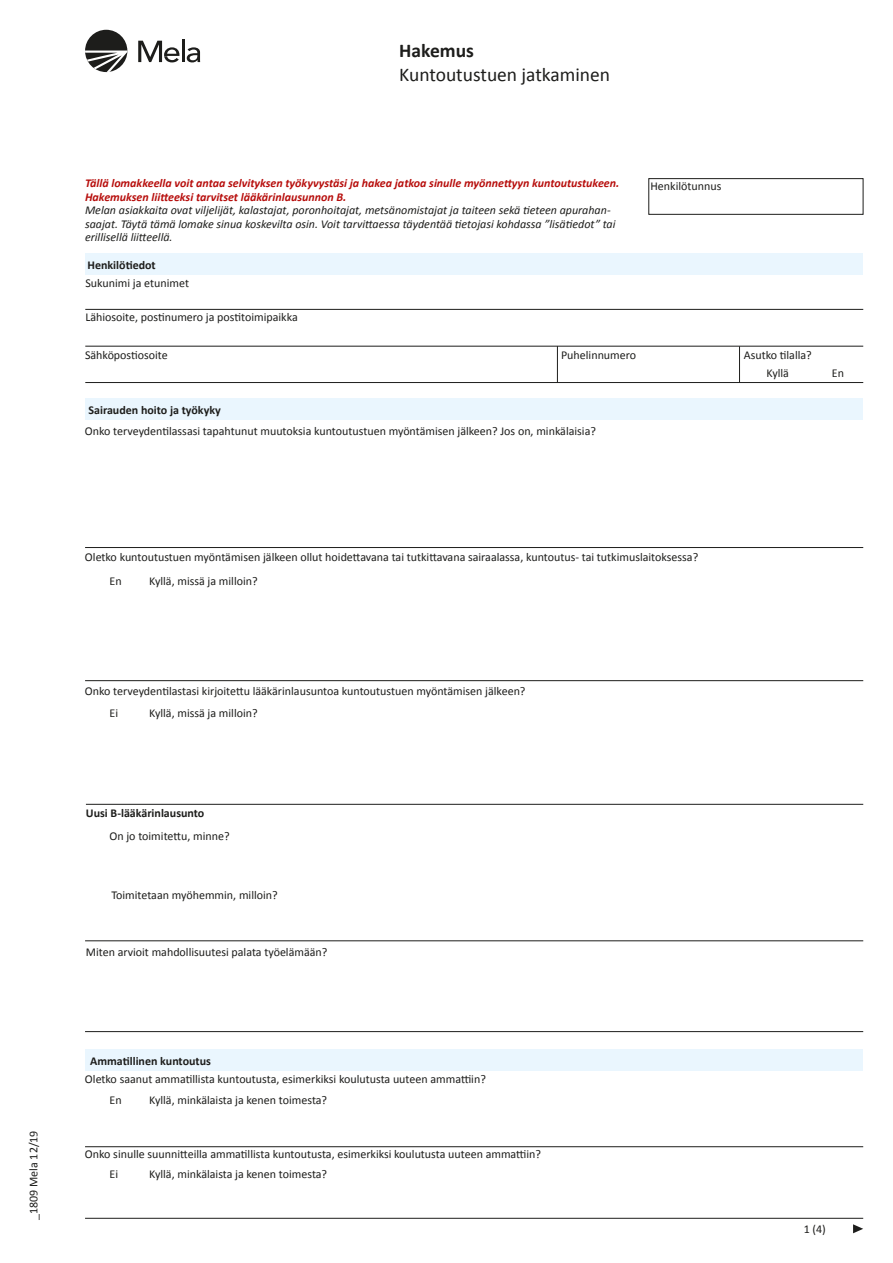
<style>
.page{position:relative;width:893px;height:1263px;background:#fff}
.page>*{position:absolute;margin:0;border:0;box-sizing:border-box;transform-origin:0 0}
.H1_PÄÄOTSIKKO{font:19.5px/23.4px "Calibri";color:#1d1d1b}
.p_LEIPÄ_1{font:12px "Calibri";color:#1d1d1b}
.p_LEIPÄ_1-2{font:italic 12px/13.5px "Calibri";color:#1d1d1b}
.p_leipä_button{font:12px "Calibri";color:#1d1d1b}
.p_LEIPÄ_1-3{font:italic 700 12px "Calibri";color:#b70e0c}
.H2_otsikko{font:700 12px "Calibri";color:#1d1d1b}
.p_LEIPÄ_1-4{font:700 12px "Calibri";color:#1d1d1b}
.s1{font-weight:700}
</style>
<div class="page">
<svg style="left:853px;top:1224px;width:10px;height:9px"></svg>
<hr style="left:557px;top:346px;width:1px;height:36px;background:#1d1d1b">
<div style="left:86px;top:253px;width:777px;height:22px;background:#eaf6fe"></div>
<hr style="left:85px;top:309px;width:778px;height:1px;background:#1d1d1b">
<hr style="left:85px;top:382px;width:778px;height:1px;background:#1d1d1b">
<hr style="left:85px;top:346px;width:778px;height:1px;background:#1d1d1b">
<div style="left:648px;top:178px;width:215px;height:37px;border:1px solid #1d1d1b"></div>
<div style="left:86px;top:398px;width:777px;height:21px;background:#eaf6fe"></div>
<hr style="left:85px;top:547px;width:778px;height:1px;background:#1d1d1b">
<hr style="left:85px;top:680px;width:778px;height:1px;background:#1d1d1b">
<hr style="left:85px;top:1031px;width:778px;height:1px;background:#1d1d1b">
<hr style="left:739px;top:346px;width:1px;height:36px;background:#1d1d1b">
<div style="left:86px;top:1049px;width:777px;height:21px;background:#eaf6fe"></div>
<hr style="left:85px;top:1218px;width:778px;height:1px;background:#1d1d1b">
<hr style="left:85px;top:1146px;width:778px;height:1px;background:#1d1d1b">
<hr style="left:86px;top:804px;width:777px;height:1px;background:#1d1d1b">
<hr style="left:85px;top:940px;width:778px;height:1px;background:#1d1d1b">
<svg style="left:138px;top:41px;width:41px;height:21px"></svg>
<hr style="left:182px;top:39px;width:3px;height:23px;background:#1d1d1b">
<svg style="left:187px;top:47px;width:13px;height:15px"></svg>
<div style="left:85px;top:30px;width:42px;height:42px;background:#1d1d1b;border-radius:50%"></div>
<svg style="left:85px;top:51px;width:42px;height:21px"></svg>
<h1 class="H1_PÄÄOTSIKKO" style="left:399px;top:39px;width:212px"><span class="s1">Hakemus<br></span>Kuntoutustuen jatkaminen</h1>
<p class="p_LEIPÄ_1-3" style="left:85px;top:176px;width:536px">Tällä lomakkeella voit antaa selvityksen työkyvystäsi ja hakea jatkoa sinulle myönnettyyn kuntoutustukeen.</p>
<p class="p_LEIPÄ_1-3" style="left:85px;top:189px;width:263px">Hakemuksen liitteeksi tarvitset lääkärinlausunnon B.</p>
<p class="p_LEIPÄ_1-2" style="left:85px;top:203px;width:532px">Melan asiakkaita ovat viljelijät, kalastajat, poronhoitajat, metsänomistajat ja taiteen sekä tieteen apurahan&shy;saajat. Täytä tämä lomake sinua koskevilta osin. Voit tarvittaessa täydentää tietojasi kohdassa ”lisätiedot” tai erillisellä liitteellä.</p>
<p class="H2_otsikko" style="left:87px;top:257px;width:70px">Henkilötiedot</p>
<p class="p_LEIPÄ_1" style="left:85px;top:275px;width:105px">Sukunimi ja etunimet</p>
<p class="p_LEIPÄ_1" style="left:85px;top:310px;width:214px">Lähiosoite, postinumero ja postitoimipaikka</p>
<p class="p_LEIPÄ_1" style="left:85px;top:347px;width:84px">Sähköpostiosoite</p>
<p class="p_LEIPÄ_1" style="left:561px;top:347px;width:77px">Puhelinnumero</p>
<p class="p_LEIPÄ_1" style="left:650px;top:179px;width:72px">Henkilötunnus</p>
<p class="H2_otsikko" style="left:89px;top:402px;width:134px">Sairauden hoito ja työkyky</p>
<p class="p_LEIPÄ_1" style="left:85px;top:423px;width:512px">Onko terveydentilassasi tapahtunut muutoksia kuntoutustuen myöntämisen jälkeen? Jos on, minkälaisia?</p>
<p class="p_LEIPÄ_1" style="left:744px;top:347px;width:70px">Asutko tilalla?</p>
<p class="p_leipä_button" style="left:767px;top:366px;width:24px">Kyllä</p>
<p class="p_leipä_button" style="left:832px;top:366px;width:14px">En</p>
<p class="p_LEIPÄ_1" style="left:26px;top:1220px;width:91px;rotate:-90deg">_1809 Mela 12/19</p>
<p class="p_LEIPÄ_1" style="left:85px;top:550px;width:615px">Oletko kuntoutustuen myöntämisen jälkeen ollut hoidettavana tai tutkittavana sairaalassa, kuntoutus- tai tutkimuslaitoksessa?</p>
<p class="p_leipä_button" style="left:109px;top:574px;width:14px">En</p>
<p class="p_leipä_button" style="left:149px;top:574px;width:110px">Kyllä, missä ja milloin?</p>
<p class="p_LEIPÄ_1" style="left:85px;top:683px;width:442px">Onko terveydentilastasi kirjoitettu lääkärinlausuntoa kuntoutustuen myöntämisen jälkeen?</p>
<p class="p_leipä_button" style="left:109px;top:705px;width:10px">Ei</p>
<p class="p_leipä_button" style="left:149px;top:705px;width:110px">Kyllä, missä ja milloin?</p>
<p class="p_LEIPÄ_1-4" style="left:86px;top:805px;width:120px">Uusi B-lääkärinlausunto</p>
<p class="p_leipä_button" style="left:109px;top:828px;width:122px">On jo toimitettu, minne?</p>
<p class="p_leipä_button" style="left:111px;top:887px;width:168px">Toimitetaan myöhemmin, milloin?</p>
<p class="p_LEIPÄ_1" style="left:86px;top:944px;width:243px">Miten arvioit mahdollisuutesi palata työelämään?</p>
<p class="H2_otsikko" style="left:90px;top:1053px;width:122px">Ammatillinen kuntoutus</p>
<p class="p_LEIPÄ_1" style="left:85px;top:1072px;width:402px">Oletko saanut ammatillista kuntoutusta, esimerkiksi koulutusta uuteen ammattiin?</p>
<p class="p_leipä_button" style="left:109px;top:1092px;width:14px">En</p>
<p class="p_leipä_button" style="left:149px;top:1092px;width:179px">Kyllä, minkälaista ja kenen toimesta?</p>
<p class="p_LEIPÄ_1" style="left:85px;top:1147px;width:458px">Onko sinulle suunnitteilla ammatillista kuntoutusta, esimerkiksi koulutusta uuteen ammattiin?</p>
<p class="p_leipä_button" style="left:109px;top:1166px;width:10px">Ei</p>
<p class="p_leipä_button" style="left:149px;top:1166px;width:179px">Kyllä, minkälaista ja kenen toimesta?</p>
<p class="p_LEIPÄ_1" style="left:804px;top:1222px;width:24px">1 (4)</p>
</div>
